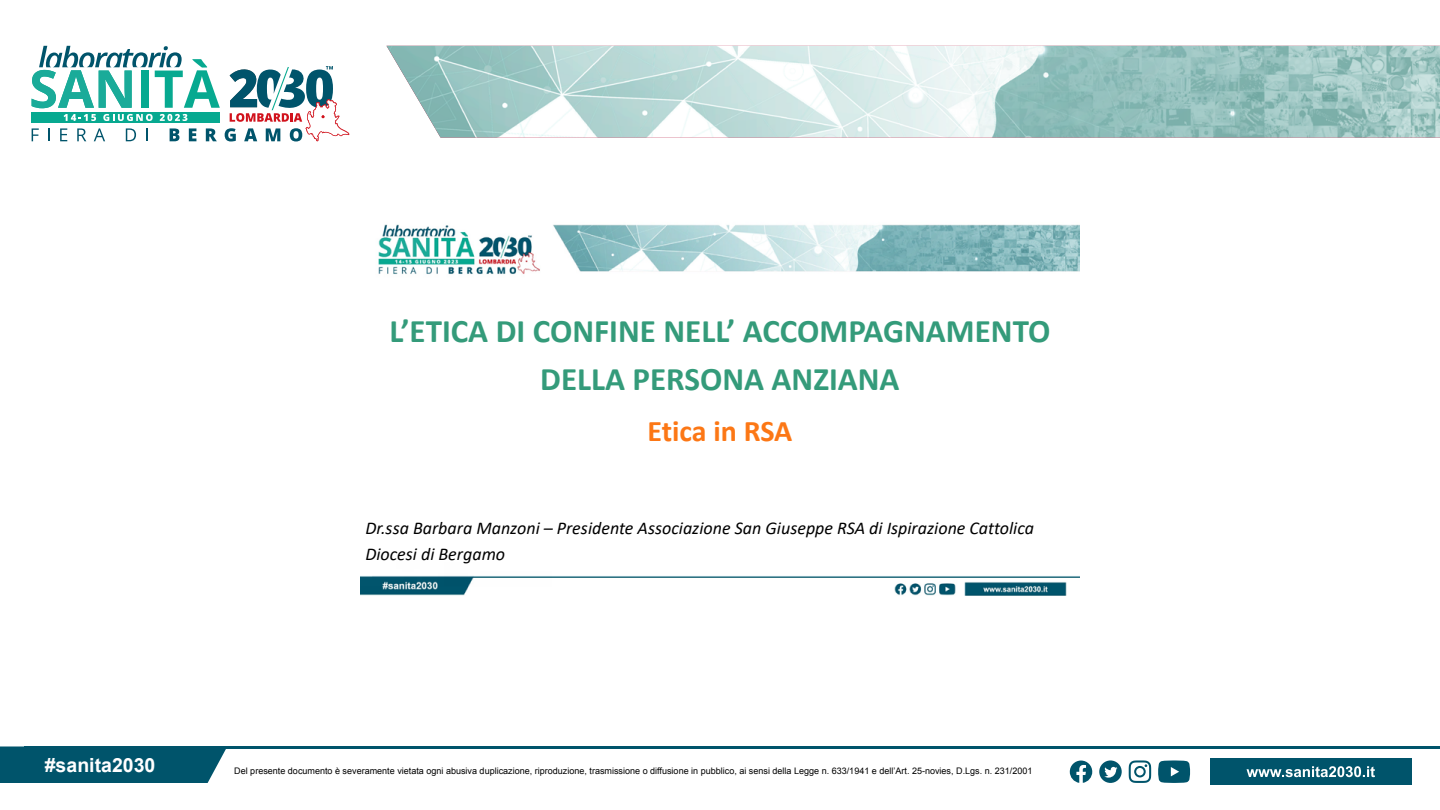
<style>
.page{position:relative;width:1440px;height:810px;background:#fff}
.page>*{position:absolute;margin:0;border:0;box-sizing:border-box;transform-origin:0 0}
.t1{font:700 33px/47.3px "Calibri";color:#349b7a;text-align:center}
.t2{font:700 30px "Calibri";letter-spacing:-.005em;color:#fc7715}
.t3{font:700 19.5px "Arial";color:#fff}
.t4{font:italic 18px/25.6px "Calibri";color:#000}
.t5{font:9px "Arial";color:#000}
</style>
<div class="page">
<img style="left:386px;top:46px;width:1054px;height:92px">
<svg style="left:32px;top:46px;width:317px;height:95px"></svg>
<div style="left:0;top:746px;width:226px;height:37px;background:#00546b"></div>
<div style="left:1210px;top:759px;width:201px;height:26px;background:#00546b"></div>
<hr style="left:24px;top:746px;width:1416px;height:3px;background:#00546b">
<svg style="left:1247px;top:766px;width:128px;height:11px"></svg>
<svg style="left:1129px;top:760px;width:22px;height:23px"></svg>
<svg style="left:1158px;top:760px;width:32px;height:23px"></svg>
<svg style="left:1070px;top:761px;width:22px;height:22px"></svg>
<svg style="left:1099px;top:760px;width:23px;height:23px"></svg>
<img style="left:360px;top:224px;width:720px;height:372px">
<h3 class="t3" style="left:45px;top:752px;width:112px">#sanita2030</h3>
<h1 class="t1" style="left:389px;top:307px;width:662px">L’ETICA DI CONFINE NELL’ ACCOMPAGNAMENTO<br>DELLA PERSONA ANZIANA</h1>
<h2 class="t2" style="left:648px;top:410px;width:146px">Etica in RSA</h2>
<h3 class="t4" style="left:365px;top:515px;width:670px">Dr.ssa Barbara Manzoni – Presidente Associazione San Giuseppe RSA di Ispirazione Cattolica<br>Diocesi di Bergamo</h3>
<p class="t5" style="left:234px;top:765px;width:800px">Del presente documento è severamente vietata ogni abusiva duplicazione, riproduzione, trasmissione o diffusione in pubblico, ai sensi della Legge n. 633/1941 e dell’Art. 25-novies, D.Lgs. n. 231/2001</p>
</div>
